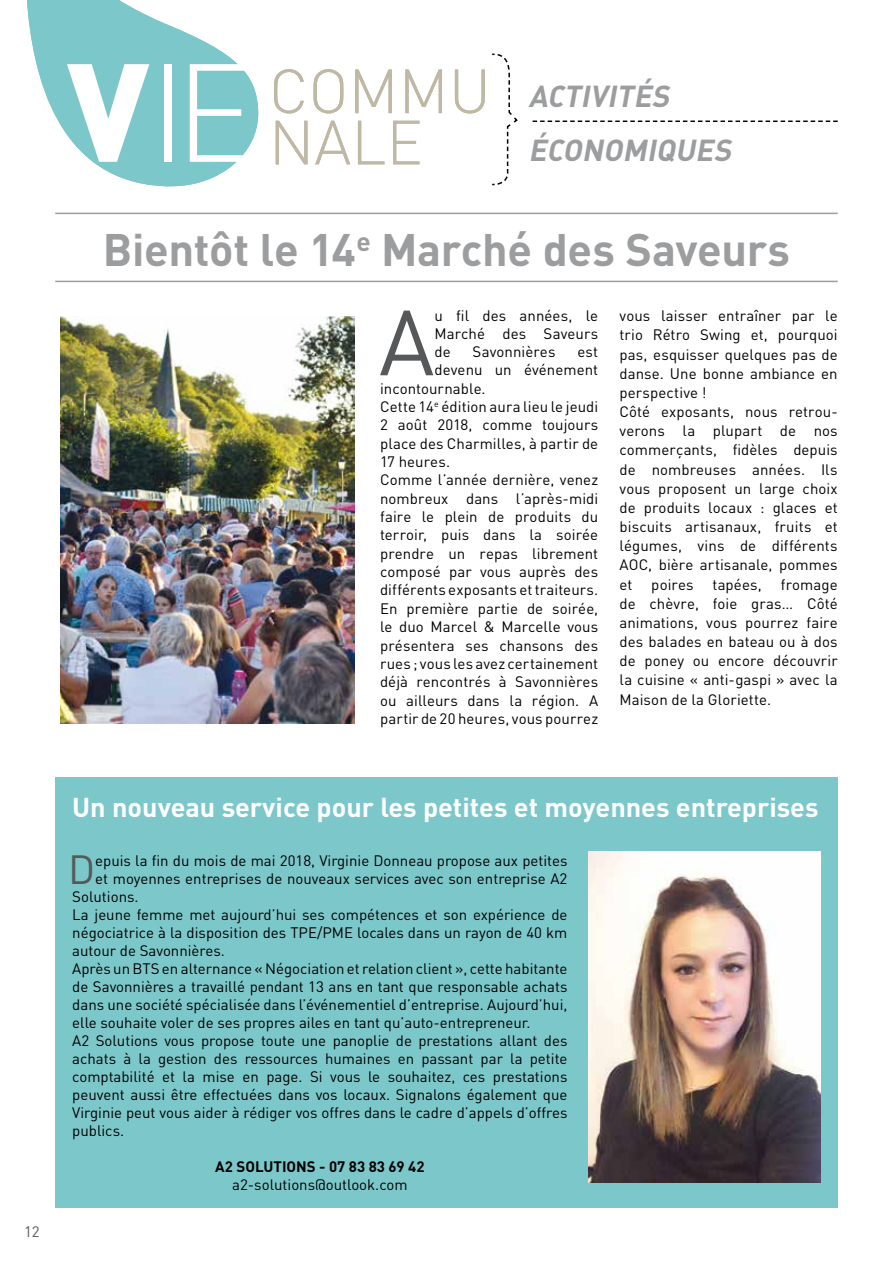
<style>
.page{position:relative;width:893px;height:1263px;background:#fff}
.page>*{position:absolute;margin:0;border:0;box-sizing:border-box;transform-origin:0 0}
.t1{font:300 137.1px "DIN";color:#fff}
.t2{font:90.9px "DIN";color:#57585a}
.t3{font:300 61.35px/51.2px "DIN";color:#bfb8a5}
.t4{font:700 45px "DIN";letter-spacing:-.01em;color:#9c9d9f}
.t5{font:40.35px "DIN";color:#57585a}
.t6{font:italic 30px/53.4px "DIN Bold Alternate";color:#9c9d9f}
.t7{font:700 27px "DIN";color:#fff}
.t8{font:15px/19.2px "DIN";color:#000;text-align:justify}
.t9{font:700 15px "DIN";color:#000}
.t10{font:15px "DIN";color:#57585a}
.s1{font-weight:900}
</style>
<div class="page">
<img style="left:61px;top:317px;width:294px;height:407px">
<svg style="left:27px;top:0;width:231px;height:186px;fill:#7cc7ca"></svg>
<svg style="left:492px;top:53px;width:26px;height:133px"></svg>
<svg style="left:533px;top:121px;width:305px;height:1px"></svg>
<hr style="left:55px;top:213px;width:783px;height:1px;background:#9c9d9f">
<hr style="left:55px;top:281px;width:783px;height:1px;background:#9c9d9f">
<div style="left:55px;top:777px;width:783px;height:431px;background:#7cc7ca"></div>
<img style="left:589px;top:851px;width:232px;height:332px">
<h1 class="t1" style="left:67px;top:28px;width:191px"><span class="s1">V</span>IE</h1>
<h3 class="t3" style="left:269px;top:65px;width:223px">COMMU<br>NALE</h3>
<h3 class="t6" style="left:528px;top:68px;width:211px">ACTIVITÉS<br>ÉCONOMIQUES</h3>
<h3 class="t4" style="left:103px;top:220px;width:689px">Bientôt le 14<sup>e</sup> Marché des Saveurs</h3>
<h2 class="t2" style="left:379px;top:286px;width:57px">A</h2>
<p class="t8" style="left:434px;top:307px;width:165px;line-height:18px">u fil des années, le Marché des Saveurs de</p>
<p class="t8" style="left:472px;top:342px;width:85px">Savonnières</p>
<p class="t8" style="left:577px;top:342px;width:22px">est</p>
<p class="t8" style="left:434px;top:360px;width:165px">devenu un événement</p>
<p class="t8" style="left:380px;top:378px;width:107px">incontournable.</p>
<p class="t8" style="left:380px;top:397px;width:220px">Cette 14<sup>e</sup> édition aura lieu le jeudi</p>
<p class="t8" style="left:380px;top:415px;width:220px">2 août 2018, comme toujours</p>
<p class="t8" style="left:380px;top:433px;width:220px">place des Charmilles, à partir de</p>
<p class="t8" style="left:380px;top:452px;width:72px">17 heures.</p>
<p class="t8" style="left:380px;top:470px;width:220px">Comme l’année dernière, venez</p>
<p class="t8" style="left:380px;top:488px;width:220px">nombreux dans l’après-midi</p>
<p class="t8" style="left:380px;top:507px;width:220px">faire le plein de produits du</p>
<p class="t8" style="left:380px;top:525px;width:220px">terroir, puis dans la soirée</p>
<p class="t8" style="left:380px;top:543px;width:220px">prendre un repas librement</p>
<p class="t8" style="left:380px;top:562px;width:220px">composé par vous auprès des</p>
<p class="t8" style="left:380px;top:580px;width:220px">différents exposants et traiteurs.</p>
<p class="t8" style="left:380px;top:598px;width:220px">En première partie de soirée,</p>
<p class="t8" style="left:380px;top:617px;width:220px">le duo Marcel &amp; Marcelle vous</p>
<p class="t8" style="left:380px;top:635px;width:220px">présentera ses chansons des</p>
<p class="t8" style="left:380px;top:653px;width:220px">rues ; vous les avez certainement</p>
<p class="t8" style="left:380px;top:672px;width:220px">déjà rencontrés à Savonnières</p>
<p class="t8" style="left:380px;top:690px;width:220px">ou ailleurs dans la région. A</p>
<p class="t8" style="left:380px;top:709px;width:220px">partir de 20 heures, vous pourrez</p>
<p class="t8" style="left:619px;top:306px;width:220px;text-align:left">vous laisser entraîner par le trio Rétro Swing et, pourquoi pas, esquisser quelques pas de danse. Une bonne ambiance en perspective !<br>Côté exposants, nous retrou&shy;verons la plupart de nos commerçants, fidèles depuis de nombreuses années. Ils vous proposent un large choix de produits locaux : glaces et biscuits artisanaux, fruits et légumes, vins de différents<br>AOC, bière artisanale, pommes et</p>
<p class="t8" style="left:651px;top:574px;width:44px">poires</p>
<p class="t8" style="left:712px;top:574px;width:51px">tapées,</p>
<p class="t8" style="left:619px;top:574px;width:220px;text-indent:161px">fromage de chèvre, foie gras… Côté animations, vous pourrez faire des balades en bateau ou à dos de poney ou encore découvrir la cuisine « anti-gaspi » avec la Maison de la Gloriette.</p>
<p class="t10" style="left:24px;top:1222px;width:17px">12</p>
<h3 class="t7" style="left:72px;top:789px;width:748px">Un nouveau service pour les petites et moyennes entreprises</h3>
<h3 class="t5" style="left:68px;top:844px;width:29px">D</h3>
<p class="t8" style="left:95px;top:850px;width:474px">epuis la fin du mois de mai 2018, Virginie Donneau propose aux petites</p>
<p class="t8" style="left:95px;top:868px;width:474px">et moyennes entreprises de nouveaux services avec son entreprise A2</p>
<p class="t8" style="left:72px;top:886px;width:68px">Solutions.</p>
<p class="t8" style="left:72px;top:904px;width:497px">La jeune femme met aujourd’hui ses compétences et son expérience de</p>
<p class="t8" style="left:72px;top:922px;width:497px">négociatrice à la disposition des TPE/PME locales dans un rayon de 40 km</p>
<p class="t8" style="left:72px;top:940px;width:154px">autour de Savonnières.</p>
<p class="t8" style="left:72px;top:958px;width:497px">Après un BTS en alternance « Négociation et relation client », cette habitante</p>
<p class="t8" style="left:72px;top:976px;width:497px">de Savonnières a travaillé pendant 13 ans en tant que responsable achats</p>
<p class="t8" style="left:72px;top:994px;width:497px">dans une société spécialisée dans l’événementiel d’entreprise. Aujourd’hui,</p>
<p class="t8" style="left:72px;top:1012px;width:460px">elle souhaite voler de ses propres ailes en tant qu’auto-entrepreneur.</p>
<p class="t8" style="left:72px;top:1030px;width:497px">A2 Solutions vous propose toute une panoplie de prestations allant des</p>
<p class="t8" style="left:72px;top:1048px;width:497px">achats à la gestion des ressources humaines en passant par la petite</p>
<p class="t8" style="left:72px;top:1066px;width:497px">comptabilité et la mise en page. Si vous le souhaitez, ces prestations</p>
<p class="t8" style="left:72px;top:1084px;width:497px">peuvent aussi être effectuées dans vos locaux. Signalons également que</p>
<p class="t8" style="left:72px;top:1102px;width:497px">Virginie peut vous aider à rédiger vos offres dans le cadre d’appels d’offres</p>
<p class="t8" style="left:72px;top:1120px;width:53px">publics.</p>
<p class="t9" style="left:215px;top:1156px;width:211px">A2 SOLUTIONS - 07 83 83 69 42</p>
<p class="t8" style="left:232px;top:1174px;width:177px">a2-solutions@outlook.com</p>
</div>
